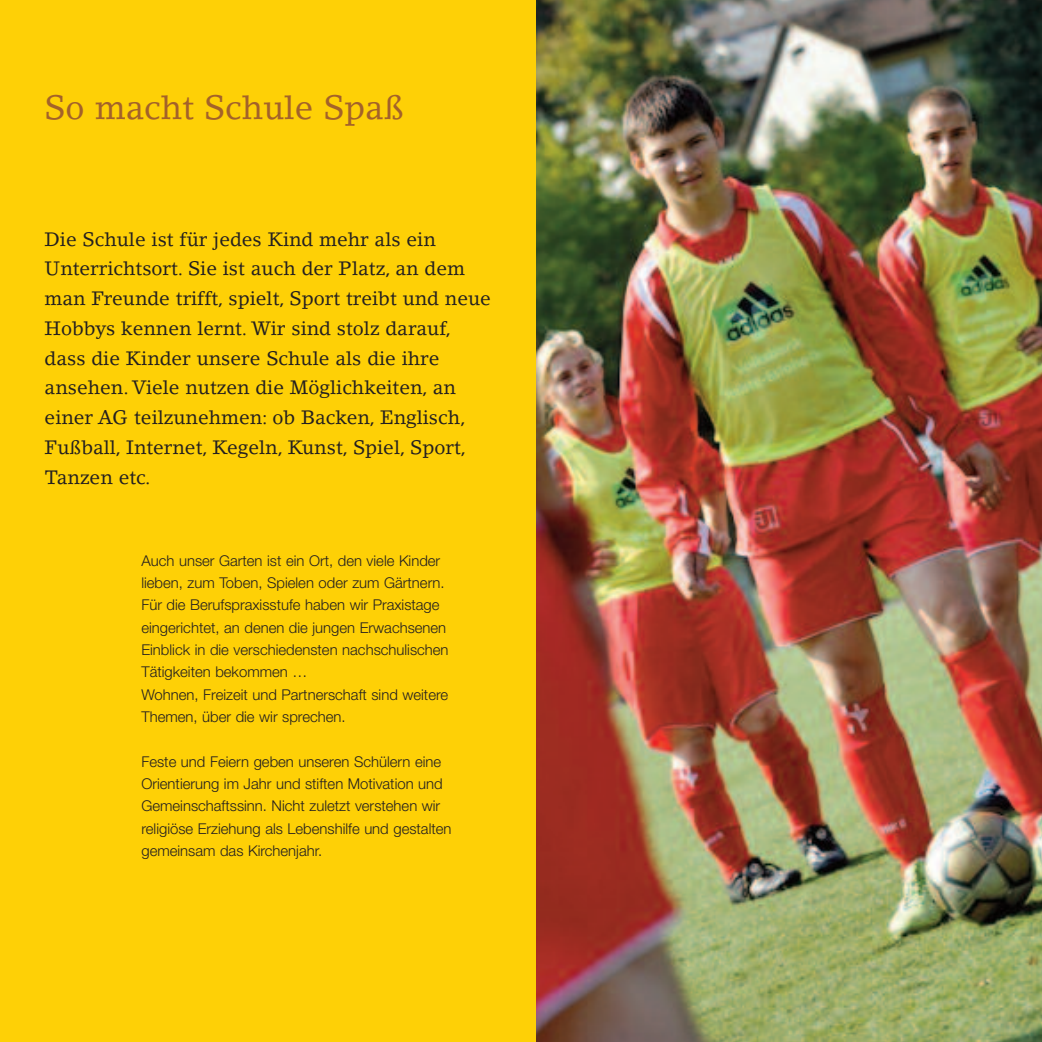
<style>
.page{position:relative;width:1042px;height:1042px;background:#fff}
.page>*{position:absolute;margin:0;border:0;box-sizing:border-box;transform-origin:0 0}
.t1{font:33.25px "Lino Letter Roman Os F";color:#a3622a}
.t2{font:19.25px/29.8px "Lino Letter Roman Os F";color:#231f20}
.t3{font:300 14.88px/22.4px "Helvetica Neue";color:#231f20}
</style>
<div class="page">
<img style="left:536px;top:0;width:506px;height:1042px">
<div style="left:0;top:0;width:536px;height:1042px;background:#fed006"></div>
<h1 class="t1" style="left:45px;top:95px;width:361px">So macht Schule Spaß</h1>
<p class="t2" style="left:45px;top:226px;width:448px">Die Schule ist für jedes Kind mehr als ein Unterrichtsort. Sie ist auch der Platz, an dem man Freunde trifft, spielt, Sport treibt und neue Hobbys kennen lernt. Wir sind stolz darauf, dass die Kinder unsere Schule als die ihre ansehen. Viele nutzen die Möglichkeiten, an einer AG teilzunehmen: ob Backen, Englisch, Fußball, Internet, Kegeln, Kunst, Spiel, Sport, Tanzen etc.</p>
<p class="t3" style="left:141px;top:550px;width:309px">Auch unser Garten ist ein Ort, den viele Kinder lieben, zum Toben, Spielen oder zum Gärtnern.<br>Für die Berufspraxisstufe haben wir Praxistage eingerichtet, an denen die jungen Erwachsenen Einblick in die verschiedensten nachschulischen Tätigkeiten bekommen …<br>Wohnen, Freizeit und Partnerschaft sind weitere Themen, über die wir sprechen.</p>
<p class="t3" style="left:141px;top:751px;width:312px">Feste und Feiern geben unseren Schülern eine Orientierung im Jahr und stiften Motivation und Gemeinschaftssinn. Nicht zuletzt verstehen wir religiöse Erziehung als Lebenshilfe und gestalten gemeinsam das Kirchenjahr.</p>
</div>
